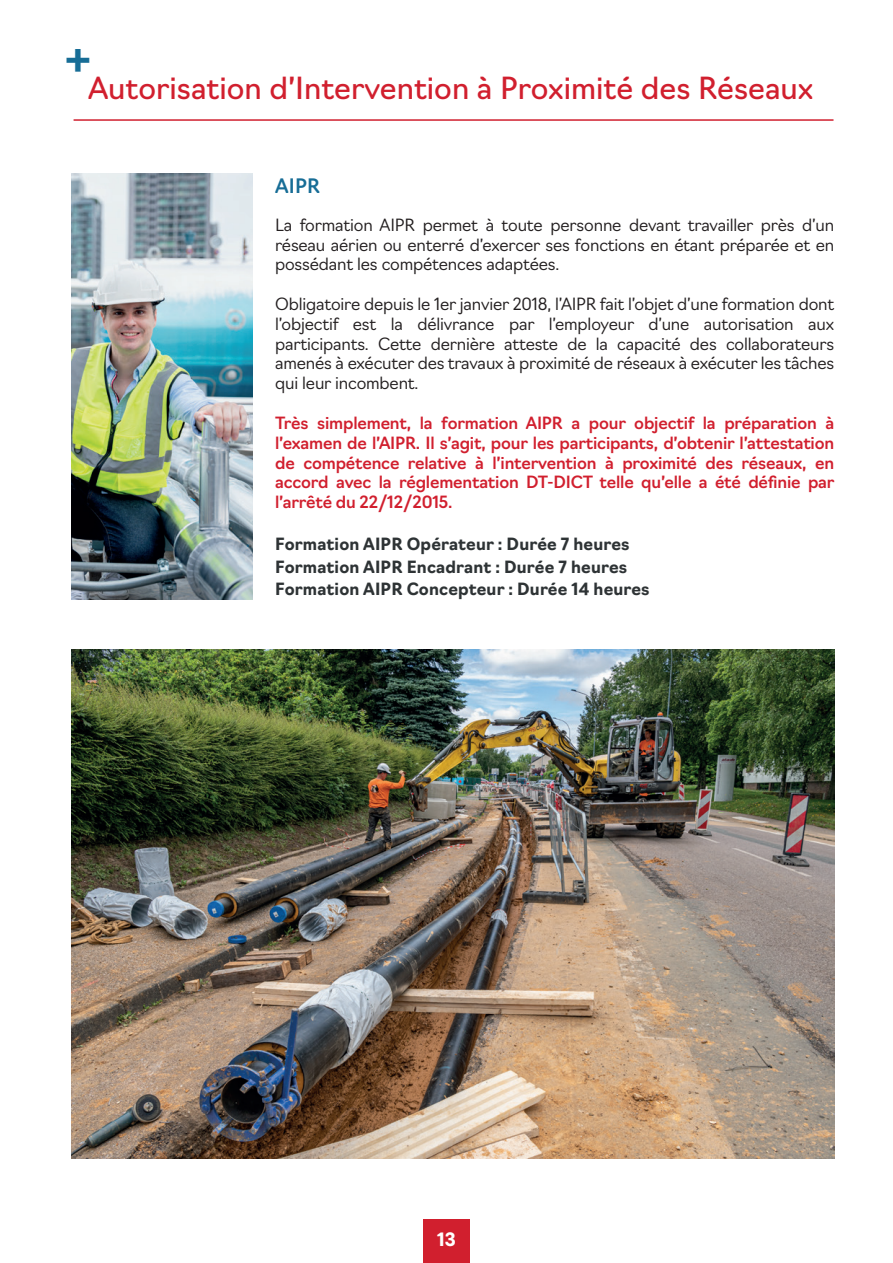
<style>
.page{position:relative;width:893px;height:1263px;background:#fff}
.page>*{position:absolute;margin:0;border:0;box-sizing:border-box;transform-origin:0 0}
.t1{font:500 49.65px "Navigo";color:#176d96}
.t2{font:29.85px "Navigo";color:#d11f2e}
.t3{font:500 19.5px "Navigo";color:#176d96}
.t4{font:700 18px "Navigo";color:#fff}
.t5{font:300 16.5px/19.8px "Navigo";letter-spacing:-.01em;color:#231f20;text-align:justify}
.t6{font:500 16.5px/19.8px "Navigo";letter-spacing:-.01em;color:#d11f2e;text-align:justify}
.t7{font:700 16.5px/22.5px "Navigo";letter-spacing:.01em;color:#2e3335}
</style>
<div class="page">
<div style="left:423px;top:1219px;width:47px;height:44px;background:#d11f2e"></div>
<img style="left:71px;top:174px;width:181px;height:425px">
<hr style="left:74px;top:119px;width:759px;height:2px;background:#d11f2e">
<img style="left:71px;top:650px;width:763px;height:508px">
<h1 class="t1" style="left:65px;top:30px;width:28px">+</h1>
<h2 class="t2" style="left:88px;top:77px;width:727px">Autorisation d’Intervention à Proximité des Réseaux</h2>
<p class="t3" style="left:275px;top:175px;width:47px">AIPR</p>
<p class="t5" style="left:275px;top:215px;width:561px">La formation AIPR permet à toute personne devant travailler près d’un réseau aérien ou enterré d’exercer ses fonctions en étant préparée et en possédant les compétences adaptées.</p>
<p class="t5" style="left:275px;top:294px;width:561px">Obligatoire depuis le 1er janvier 2018, l’AIPR fait l’objet d’une formation dont l’objectif est la délivrance par l’employeur d’une autorisation aux participants. Cette dernière atteste de la capacité des collaborateurs amenés à exécuter des travaux à proximité de réseaux à exécuter les tâches qui leur incombent.</p>
<p class="t6" style="left:275px;top:413px;width:561px">Très simplement, la formation AIPR a pour objectif la préparation à l’examen de l’AIPR. Il s’agit, pour les participants, d’obtenir l’attestation de compétence relative à l’intervention à proximité des réseaux, en accord avec la réglementation DT-DICT telle qu’elle a été définie par l’arrêté du 22/12/2015.</p>
<p class="t7" style="left:275px;top:535px;width:376px">Formation AIPR Opérateur : Durée 7 heures<br>Formation AIPR Encadrant : Durée 7 heures<br>Formation AIPR Concepteur : Durée 14 heures</p>
<p class="t4" style="left:437px;top:1232px;width:20px">13</p>
</div>
